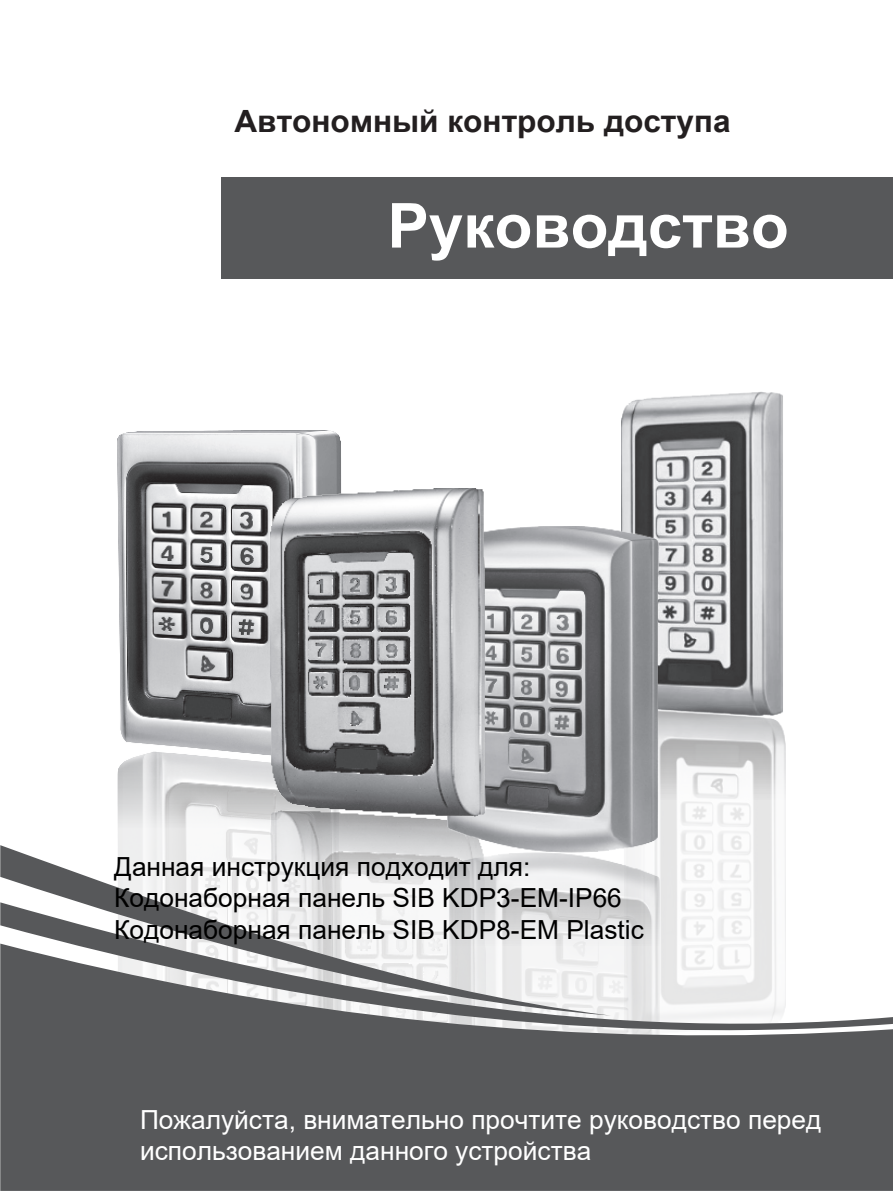
<style>
.page{position:relative;width:893px;height:1191px;background:#fff}
.page>*{position:absolute;margin:0;border:0;box-sizing:border-box;transform-origin:0 0}
.t1{font:700 62.1px "Arial";color:#fff}
.t2{font:700 30.6px "Arial";color:#231f20}
.t3{font:26.4px/31.5px "Arial";color:#000}
.t4{font:26.4px/31.5px "Arial";color:#fff}
</style>
<div class="page">
<img style="left:118px;top:759px;width:152px;height:86px">
<img style="left:270px;top:816px;width:153px;height:29px">
<img style="left:622px;top:392px;width:161px;height:317px">
<img style="left:611px;top:709px;width:174px;height:193px">
<img style="left:118px;top:430px;width:223px;height:329px">
<img style="left:423px;top:527px;width:235px;height:325px">
<img style="left:270px;top:488px;width:215px;height:328px">
<div style="left:0;top:1048px;width:893px;height:142px;background:#57585a"></div>
<svg style="left:0;top:902px;width:893px;height:146px"></svg>
<svg style="left:0;top:845px;width:611px;height:170px"></svg>
<div style="left:221px;top:177px;width:672px;height:101px;background:#57585a"></div>
<p class="t2" style="left:234px;top:100px;width:498px">Автономный контроль доступа</p>
<h1 class="t1" style="left:387px;top:182px;width:403px">Руководство</h1>
<p class="t3" style="left:114px;top:850px;width:531px">Данная инструкция подходит для:<br>Кодонаборная панель SIB KDP3-EM-IP66<br>Кодонаборная панель SIB KDP8-EM Plastic</p>
<p class="t4" style="left:140px;top:1103px;width:683px">Пожалуйста, внимательно прочтите руководство перед использованием данного устройства</p>
</div>
